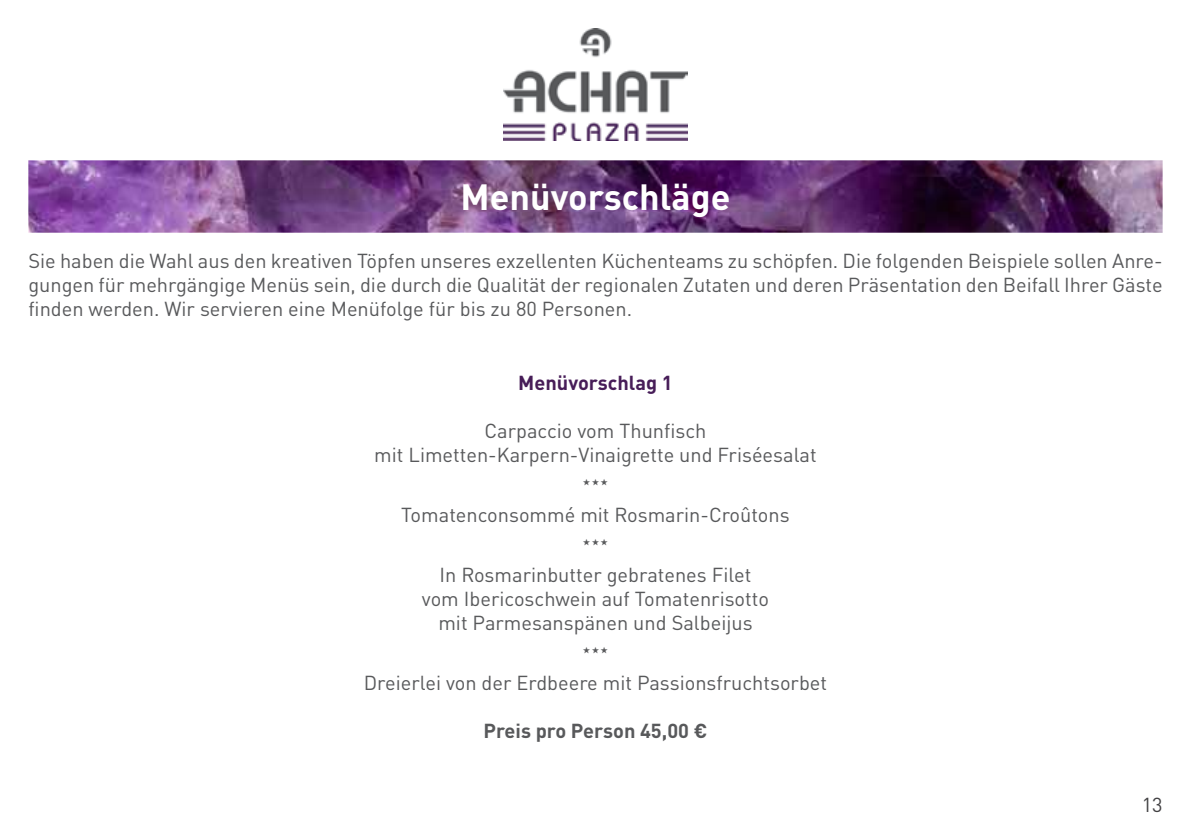
<style>
.page{position:relative;width:1191px;height:840px;background:#fff}
.page>*{position:absolute;margin:0;border:0;box-sizing:border-box;transform-origin:0 0}
.t1{font:700 36px "DIN Pro";color:#fff}
.t2{font:20px/24px "DIN Pro";color:#58595b;text-align:center}
.t3{font:700 20px "DIN Pro";color:#58595b}
.t4{font:700 20px "DIN Pro";color:#471d58}
.t5{font:20px "DIN Pro";color:#414042}
</style>
<div class="page">
<img style="left:503px;top:28px;width:184px;height:112px">
<img style="left:28px;top:160px;width:1134px;height:72px">
<h1 class="t1" style="left:460px;top:167px;width:271px">Menüvorschläge</h1>
<p class="t2" style="left:28px;top:246px;width:1135px;text-align:justify">Sie haben die Wahl aus den kreativen Töpfen unseres exzellenten Küchenteams zu schöpfen. Die folgenden Beispiele sollen Anre&shy;gungen für mehrgängige Menüs sein, die durch die Qualität der regionalen Zutaten und deren Präsentation den Beifall Ihrer Gäste finden werden. Wir servieren eine Menüfolge für bis zu 80 Personen.</p>
<p class="t4" style="left:518px;top:366px;width:156px">Menüvorschlag 1</p>
<p class="t2" style="left:374px;top:416px;width:444px">Carpaccio vom Thunfisch<br>mit Limetten-Karpern-Vinaigrette und Friséesalat</p>
<p class="t2" style="left:401px;top:500px;width:390px">Tomatenconsommé mit Rosmarin-Croûtons</p>
<p class="t2" style="left:422px;top:560px;width:348px">In Rosmarinbutter gebratenes Filet vom Ibericoschwein auf Tomatenrisotto mit Parmesanspänen und Salbeijus</p>
<p class="t2" style="left:364px;top:668px;width:465px">Dreierlei von der Erdbeere mit Passionsfruchtsorbet</p>
<p class="t3" style="left:483px;top:714px;width:225px">Preis pro Person 45,00 €</p>
<p class="t5" style="left:1141px;top:788px;width:22px">13</p>
</div>
